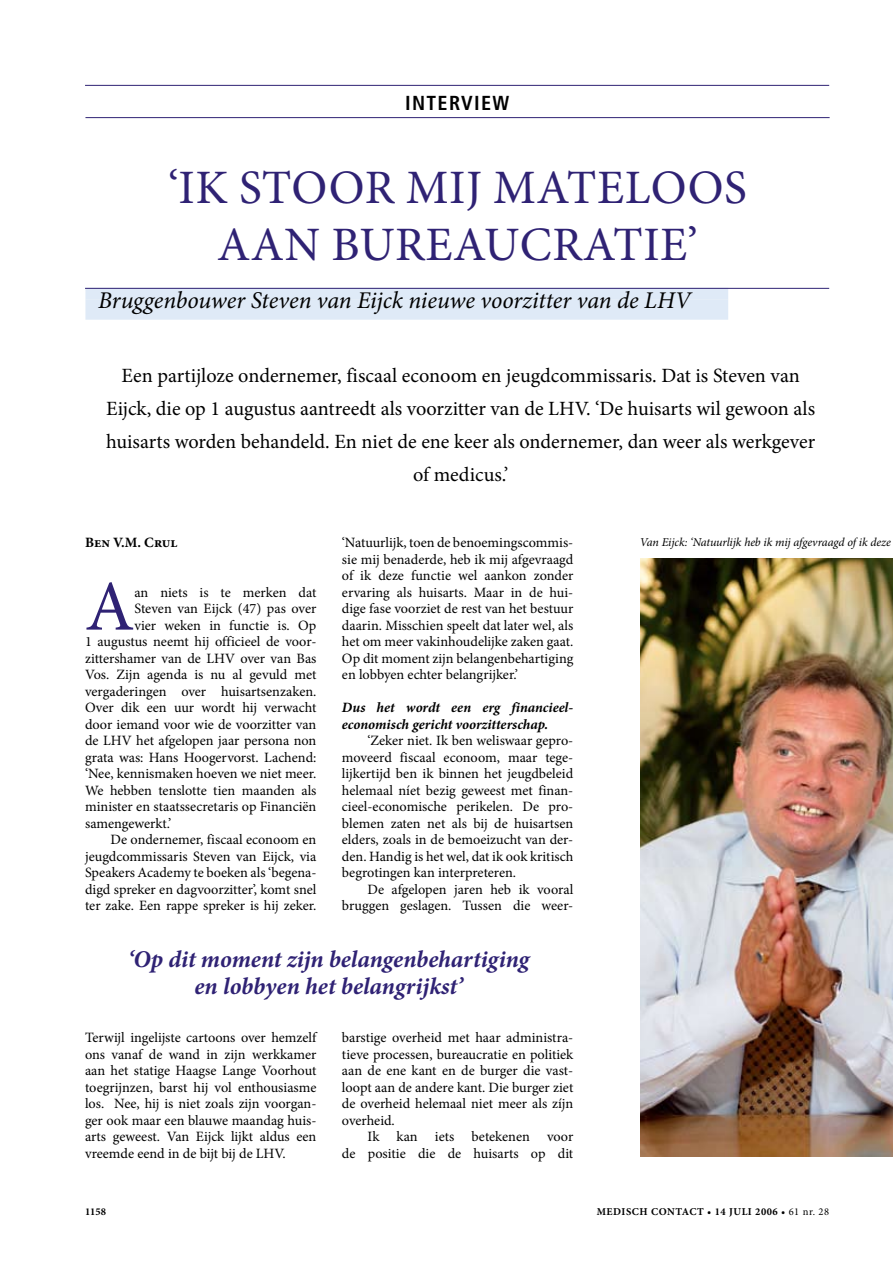
<style>
.page{position:relative;width:893px;height:1263px;background:#fff}
.page>*{position:absolute;margin:0;border:0;box-sizing:border-box;transform-origin:0 0}
.t1{font:71.55px "Minion Pro";color:#2f2274}
.t2{font:48px/57px "Minion Pro";letter-spacing:.01em;color:#2f2274;text-align:center}
.t3{font:italic 700 24px/27px "Minion Pro";letter-spacing:-.005em;color:#2f2274;text-align:center}
.t4{font:italic 24px "Minion Pro";letter-spacing:-.005em;color:#000}
.t5{font:20.25px/33px "Minion Pro";color:#000;text-align:center}
.t6{font:700 condensed 20.25px "Frutiger";letter-spacing:.065em;color:#000}
.t7{font:14.25px/16.5px "Minion Pro";color:#000;text-align:justify}
.t8{font:italic 700 14.25px/16.5px "Minion Pro";color:#000}
.t9{font:700 14.25px "Minion Pro";color:#000}
.t10{font:italic 12px "Minion Pro";letter-spacing:-.01em;color:#000}
.t11{font:700 10.5px "Minion Pro";letter-spacing:.05em;color:#000}
.s1{font-weight:400}
</style>
<div class="page">
<hr style="left:85px;top:85px;width:744px;height:1px;background:#2f2274">
<div style="left:85px;top:288px;width:643px;height:12px;background:#dfeaf7"></div>
<div style="left:85px;top:300px;width:643px;height:20px;background:#dfeaf7"></div>
<hr style="left:85px;top:288px;width:744px;height:1px;background:#2f2274">
<hr style="left:85px;top:117px;width:745px;height:1px;background:#2f2274">
<img style="left:641px;top:558px;width:252px;height:599px">
<h3 class="t6" style="left:405px;top:91px;width:106px">INTERVIEW</h3>
<h2 class="t2" style="left:168px;top:159px;width:580px">‘Ik stoor mij mateloos aan bureaucratie’</h2>
<h3 class="t4" style="left:98px;top:284px;width:594px">Bruggenbouwer Steven van Eijck nieuwe voorzitter van de LHV</h3>
<p class="t5" style="left:106px;top:359px;width:711px">Een partijloze ondernemer, fiscaal econoom en jeugdcommissaris. Dat is Steven van Eijck, die op 1 augustus aantreedt als voorzitter van de LHV. ‘De huisarts wil gewoon als huisarts worden behandeld. En niet de ene keer als ondernemer, dan weer als werkgever of medicus.’</p>
<p class="t9" style="left:85px;top:532px;width:94px">Ben V.M. Crul</p>
<h1 class="t1" style="left:85px;top:559px;width:48px">A</h1>
<p class="t7" style="left:134px;top:584px;width:183px">an niets is te merken dat</p>
<p class="t7" style="left:134px;top:600px;width:183px">Steven van Eijck (47) pas over</p>
<p class="t7" style="left:134px;top:617px;width:183px">vier weken in functie is. Op</p>
<p class="t7" style="left:85px;top:633px;width:233px">1 augustus neemt hij officieel de voor-</p>
<p class="t7" style="left:85px;top:650px;width:233px">zittershamer van de LHV over van Bas</p>
<p class="t7" style="left:85px;top:666px;width:233px">Vos. Zijn agenda is nu al gevuld met</p>
<p class="t7" style="left:85px;top:683px;width:233px">vergaderingen over huisartsenzaken.</p>
<p class="t7" style="left:85px;top:699px;width:233px">Over dik een uur wordt hij verwacht</p>
<p class="t7" style="left:85px;top:716px;width:233px">door iemand voor wie de voorzitter van</p>
<p class="t7" style="left:85px;top:732px;width:233px">de LHV het afgelopen jaar persona non</p>
<p class="t7" style="left:85px;top:749px;width:233px">grata was: Hans Hoogervorst. Lachend:</p>
<p class="t7" style="left:85px;top:765px;width:233px">‘Nee, kennismaken hoeven we niet meer.</p>
<p class="t7" style="left:85px;top:782px;width:233px">We hebben tenslotte tien maanden als</p>
<p class="t7" style="left:85px;top:798px;width:233px">minister en staatssecretaris op Financiën</p>
<p class="t7" style="left:85px;top:815px;width:88px">samengewerkt.’</p>
<p class="t7" style="left:111px;top:831px;width:207px">De ondernemer, fiscaal econoom en</p>
<p class="t7" style="left:85px;top:848px;width:233px">jeugdcommissaris Steven van Eijck, via</p>
<p class="t7" style="left:85px;top:864px;width:233px">Speakers Academy te boeken als ‘begena-</p>
<p class="t7" style="left:85px;top:881px;width:233px">digd spreker en dagvoorzitter’, komt snel</p>
<p class="t7" style="left:85px;top:897px;width:233px">ter zake. Een rappe spreker is hij zeker.</p>
<p class="t7" style="left:342px;top:534px;width:233px">‘Natuurlijk, toen de benoemingscommis&shy;sie mij benaderde, heb ik mij afgevraagd of ik deze functie wel aankon zonder ervaring als huisarts. Maar in de hui&shy;dige fase voorziet de rest van het bestuur daarin. Misschien speelt dat later wel, als het om meer vakinhoudelijke zaken gaat.<br>Op dit moment zijn belangenbehartiging en lobbyen echter belangrijker.’</p>
<p class="t8" style="left:342px;top:699px;width:233px">Dus het wordt een erg financieel&shy;economisch gericht voorzitterschap.</p>
<p class="t7" style="left:342px;top:732px;width:233px;text-indent:26px">‘Zeker niet. Ik ben weliswaar gepro&shy;moveerd fiscaal econoom, maar tege&shy;lijkertijd ben ik binnen het jeugdbeleid helemaal níet bezig geweest met finan&shy;cieel-economische perikelen. De pro&shy;blemen zaten net als bij de huisartsen elders, zoals in de bemoeizucht van der&shy;den. Handig is het wel, dat ik ook kritisch begrotingen kan interpreteren.</p>
<p class="t7" style="left:342px;top:881px;width:233px;text-align:right">De afgelopen jaren heb ik vooral bruggen geslagen. Tussen die weer-</p>
<h3 class="t3" style="left:128px;top:945px;width:403px">‘Op dit moment zijn belangenbehartiging en lobbyen het belangrijkst’</h3>
<p class="t7" style="left:85px;top:1029px;width:233px">Terwijl ingelijste cartoons over hemzelf ons vanaf de wand in zijn werkkamer aan het statige Haagse Lange Voorhout toegrijnzen, barst hij vol enthousiasme los. Nee, hij is niet zoals zijn voorgan&shy;ger ook maar een blauwe maandag huis&shy;arts geweest. Van Eijck lijkt aldus een vreemde eend in de bijt bij de LHV.</p>
<p class="t7" style="left:342px;top:1029px;width:233px">barstige overheid met haar administra&shy;tieve processen, bureaucratie en politiek aan de ene kant en de burger die vast&shy;loopt aan de andere kant. Die burger ziet de overheid helemaal niet meer als zíjn overheid.</p>
<p class="t7" style="left:342px;top:1128px;width:233px;text-align:right">Ik kan iets betekenen voor<br>de positie die de huisarts op dit</p>
<p class="t10" style="left:640px;top:534px;width:253px">Van Eijck: ‘Natuurlijk heb ik mij afgevraagd of ik deze</p>
<p class="t11" style="left:85px;top:1204px;width:23px">1158</p>
<p class="t11" style="left:597px;top:1204px;width:234px">MEDISCH CONTACT • 14 JULI 2006 • <span class="s1">61 nr. 28</span></p>
</div>
